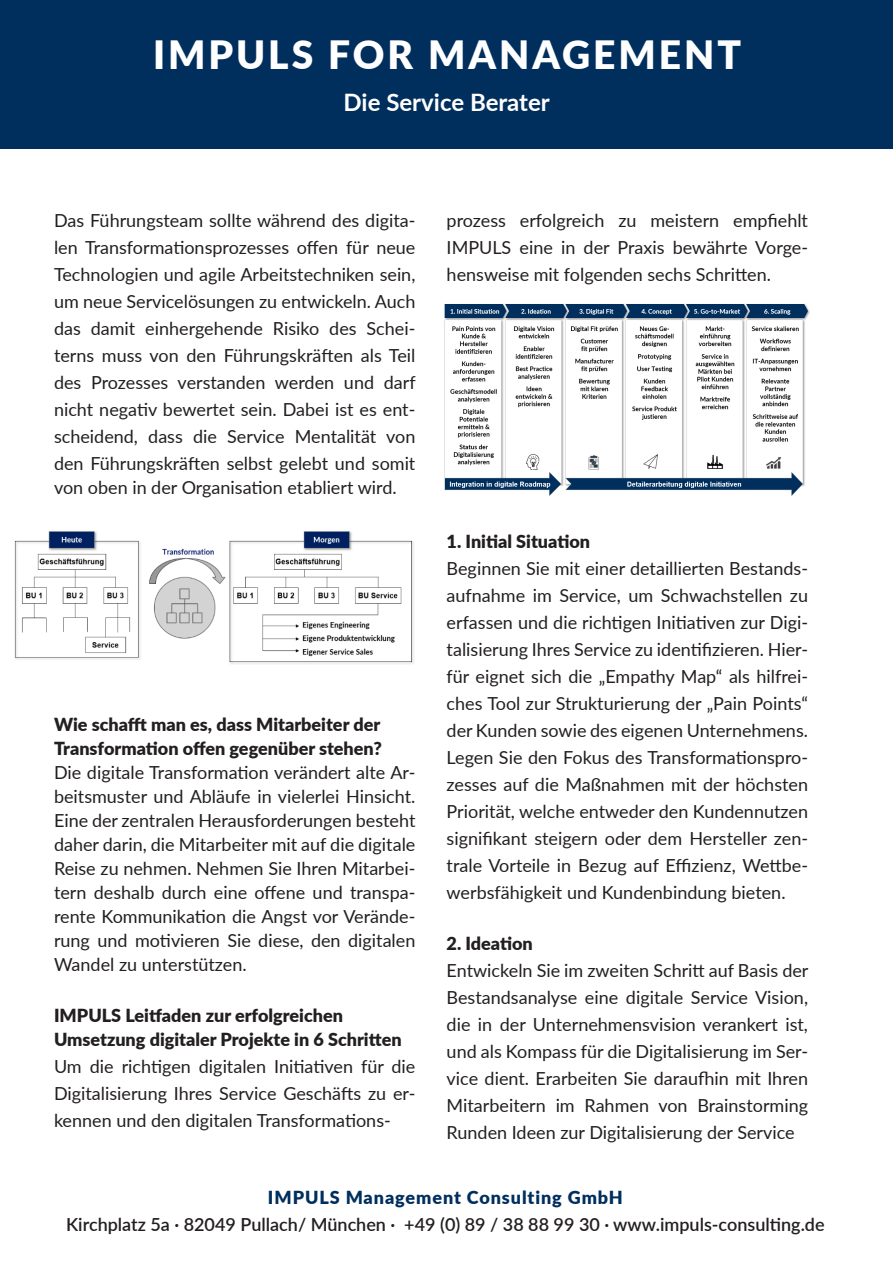
<style>
.page{position:relative;width:893px;height:1263px;background:#fff}
.page>*{position:absolute;margin:0;border:0;box-sizing:border-box;transform-origin:0 0}
.t1{font:900 39px "Lato";letter-spacing:.075em;color:#fff}
.t2{font:700 24px "Lato";color:#fff}
.t3{font:18px/27px "Lato";color:#231f20;text-align:justify}
.t4{font:900 18px/24px "Lato";color:#231f20}
.t5{font:600 18px "Lato";color:#231f20}
.t6{font:900 18px "Lato";letter-spacing:.05em;color:#002f5e}
</style>
<div class="page">
<img style="left:14px;top:531px;width:400px;height:133px">
<img style="left:444px;top:304px;width:365px;height:192px">
<div style="left:0;top:0;width:893px;height:149px;background:#002f5e"></div>
<p class="t1" style="left:153px;top:26px;width:590px">IMPULS FOR MANAGEMENT</p>
<p class="t2" style="left:344px;top:85px;width:208px">Die Service Berater</p>
<p class="t3" style="left:54px;top:206px;width:363px">Das Führungsteam sollte während des digita&shy;len Transformationsprozesses offen für neue Technologien und agile Arbeitstechniken sein, um neue Servicelösungen zu entwickeln. Auch das damit einhergehende Risiko des Schei&shy;terns muss von den Führungskräften als Teil des Prozesses verstanden werden und darf nicht negativ bewertet sein. Dabei ist es ent&shy;scheidend, dass die Service Mentalität von den Führungskräften selbst gelebt und somit</p>
<p class="t3" style="left:54px;top:473px;width:344px">von oben in der Organisation etabliert wird.</p>
<p class="t4" style="left:54px;top:712px;width:329px">Wie schafft man es, dass Mitarbeiter der<br>Transformation offen gegenüber stehen?</p>
<p class="t3" style="left:54px;top:760px;width:363px;line-height:24px">Die digitale Transformation verändert alte Ar&shy;beitsmuster und Abläufe in vielerlei Hinsicht.<br>Eine der zentralen Herausforderungen besteht daher darin, die Mitarbeiter mit auf die digitale Reise zu nehmen. Nehmen Sie Ihren Mitarbei&shy;tern deshalb durch eine offene und transpa&shy;rente Kommunikation die Angst vor Verände&shy;rung und motivieren Sie diese, den digitalen Wandel zu unterstützen.</p>
<p class="t4" style="left:54px;top:1003px;width:290px">IMPULS Leitfaden zur erfolgreichen</p>
<p class="t4" style="left:54px;top:1027px;width:349px">Umsetzung digitaler Projekte in 6 Schritten</p>
<p class="t3" style="left:54px;top:1052px;width:363px">Um die richtigen digitalen Initiativen für die Digitalisierung Ihres Service Geschäfts zu er&shy;kennen und den digitalen Transformations-</p>
<p class="t3" style="left:447px;top:206px;width:363px">prozess erfolgreich zu meistern empfiehlt IMPULS eine in der Praxis bewährte Vorge&shy;hensweise mit folgenden sechs Schritten.</p>
<p class="t4" style="left:447px;top:529px;width:145px">1. Initial Situation</p>
<p class="t3" style="left:447px;top:554px;width:363px">Beginnen Sie mit einer detaillierten Bestands&shy;aufnahme im Service, um Schwachstellen zu erfassen und die richtigen Initiativen zur Digi&shy;talisierung Ihres Service zu identifizieren. Hier&shy;für eignet sich die „Empathy Map“ als hilfrei&shy;ches Tool zur Strukturierung der „Pain Points“ der Kunden sowie des eigenen Unternehmens.<br>Legen Sie den Fokus des Transformationspro&shy;zesses auf die Maßnahmen mit der höchsten Priorität, welche entweder den Kundennutzen signifikant steigern oder dem Hersteller zen&shy;trale Vorteile in Bezug auf Effizienz, Wettbe&shy;werbsfähigkeit und Kundenbindung bieten.</p>
<p class="t4" style="left:447px;top:931px;width:88px">2. Ideation</p>
<p class="t3" style="left:447px;top:956px;width:363px">Entwickeln Sie im zweiten Schritt auf Basis der Bestandsanalyse eine digitale Service Vision, die in der Unternehmensvision verankert ist, und als Kompass für die Digitalisierung im Ser&shy;vice dient. Erarbeiten Sie daraufhin mit Ihren Mitarbeitern im Rahmen von Brainstorming Runden Ideen zur Digitalisierung der Service</p>
<p class="t6" style="left:268px;top:1184px;width:356px">IMPULS Management Consulting GmbH</p>
<p class="t5" style="left:66px;top:1211px;width:760px">Kirchplatz 5a · 82049 Pullach/ München · +49 (0) 89 / 38 88 99 30 · www.impuls-consulting.de</p>
</div>
